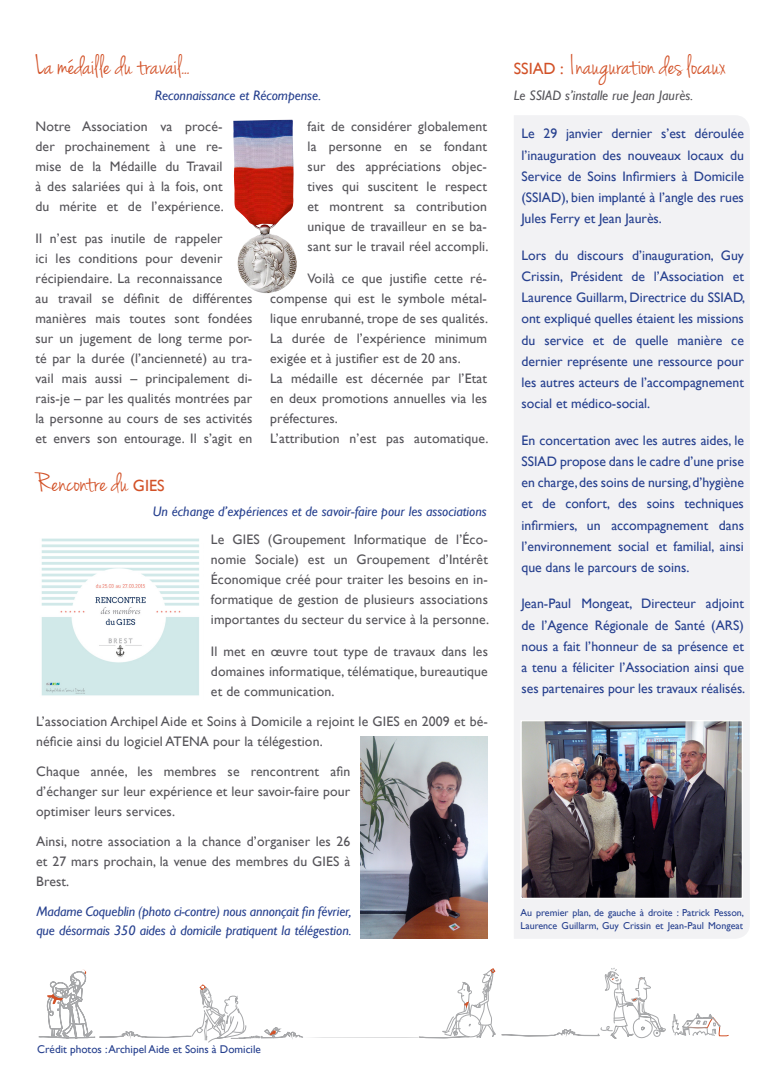
<style>
.page{position:relative;width:780px;height:1088px;background:#fff}
.page>*{position:absolute;margin:0;border:0;box-sizing:border-box;transform-origin:0 0}
.t1{font:28.75px "Jenna Sue";color:#d25127}
.Style_de_paragraphe{font:13.75px/20px "Gill Sans";letter-spacing:.01em;color:#555459;text-align:justify}
.Style_de_paragraphe-2{font:13.75px/21.2px "Gill Sans";color:#253f8e;text-align:justify}
.Style_de_paragraphe-3{font:italic 13.75px/18.8px "Gill Sans";letter-spacing:-.01em;color:#253f8e}
.t2{font:italic 13.75px "Gill Sans";color:#555459}
.t3{font:11.25px "Gill Sans";color:#253f8e}
.t4{font:10px/12px "Gill Sans";color:#253f8e}
.s1{font-family:"Gill Sans";font-size:16.25px}
</style>
<div class="page">
<div style="left:514px;top:115px;width:235px;height:824px;background:#f2f2f4"></div>
<svg style="left:39px;top:968px;width:690px;height:75px"></svg>
<div style="left:430px;top:970px;width:27px;height:30px;background:#fff"></div>
<img style="left:522px;top:722px;width:219px;height:175px">
<div style="left:520px;top:720px;width:223px;height:179px;border:1px solid #fff"></div>
<img style="left:233px;top:120px;width:64px;height:173px">
<img style="left:41px;top:538px;width:158px;height:158px">
<img style="left:361px;top:737px;width:126px;height:202px">
<p class="t1" style="left:35px;top:49px;width:156px">La medaille du travail...</p>
<p class="Style_de_paragraphe-3" style="left:155px;top:86px;width:168px">Reconnaissance et Récompense.</p>
<p class="Style_de_paragraphe" style="left:35px;top:116px;width:190px">Notre Association va procé&shy;der prochainement à une re&shy;mise de la Médaille du Travail à des salariées qui à la fois, ont du mérite et de l’expérience.</p>
<p class="Style_de_paragraphe" style="left:35px;top:229px;width:218px;text-align:left">Il n’est pas inutile de rappeler<br>ici les conditions pour devenir récipiendaire. La reconnaissance<br>au travail se définit de différentes manières mais toutes sont fondées sur un jugement de long terme por&shy;té par la durée (l’ancienneté) au tra&shy;vail mais aussi – principalement di&shy;rais-je – par les qualités montrées par la personne au cours de ses activités et envers son entourage. Il s’agit en</p>
<p class="t1" style="left:36px;top:466px;width:130px">Rencontre du <span class="s1">GIES</span></p>
<p class="Style_de_paragraphe" style="left:307px;top:116px;width:182px">fait de considérer globalement la personne en se fondant sur des appréciations objec&shy;tives qui suscitent le respect et montrent sa contribution unique de travailleur en se ba&shy;sant sur le travail réel accompli.</p>
<p class="Style_de_paragraphe" style="left:270px;top:269px;width:219px;text-indent:37px">Voilà ce que justifie cette ré&shy;compense qui est le symbole métal&shy;lique enrubanné, trope de ses qualités.</p>
<p class="Style_de_paragraphe" style="left:270px;top:329px;width:218px">La durée de l’expérience minimum exigée et à justifier est de 20 ans.</p>
<p class="Style_de_paragraphe" style="left:270px;top:369px;width:218px">La médaille est décernée par l’Etat en deux promotions annuelles via les préfectures.</p>
<p class="Style_de_paragraphe" style="left:270px;top:429px;width:220px">L’attribution n’est pas automatique.</p>
<p class="Style_de_paragraphe-3" style="left:153px;top:502px;width:335px">Un échange d’expériences et de savoir-faire pour les associations</p>
<p class="Style_de_paragraphe" style="left:211px;top:530px;width:280px">Le GIES (Groupement Informatique de l’Éco&shy;nomie Sociale) est un Groupement d’Intérêt Économique créé pour traiter les besoins en in&shy;formatique de gestion de plusieurs associations importantes du secteur du service à la personne.</p>
<p class="Style_de_paragraphe" style="left:211px;top:641px;width:278px">Il met en œuvre tout type de travaux dans les domaines informatique, télématique, bureautique et de communication.</p>
<p class="Style_de_paragraphe" style="left:36px;top:711px;width:453px">L’association Archipel Aide et Soins à Domicile a rejoint le GIES en 2009 et bé&shy;néficie ainsi du logiciel ATENA pour la télégestion.</p>
<p class="Style_de_paragraphe" style="left:36px;top:761px;width:315px">Chaque année, les membres se rencontrent afin d’échanger sur leur expérience et leur savoir-faire pour optimiser leurs services.</p>
<p class="Style_de_paragraphe" style="left:36px;top:831px;width:315px">Ainsi, notre association a la chance d’organiser les 26 et 27 mars prochain, la venue des membres du GIES à Brest.</p>
<p class="Style_de_paragraphe-3" style="left:36px;top:903px;width:317px">Madame Coqueblin (photo ci-contre) nous annonçait fin février, que désormais 350 aides à domicile pratiquent la télégestion.</p>
<p class="t1" style="left:513px;top:49px;width:214px"><span class="s1">SSIAD :</span> Inauguration des locaux</p>
<p class="t2" style="left:513px;top:87px;width:181px">Le SSIAD s’installe rue Jean Jaurès.</p>
<p class="Style_de_paragraphe-2" style="left:521px;top:123px;width:224px">Le 29 janvier dernier s’est déroulée l’inauguration des nouveaux locaux du Service de Soins Infirmiers à Domicile (SSIAD), bien implanté à l’angle des rues</p>
<p class="Style_de_paragraphe-2" style="left:521px;top:208px;width:142px">Jules Ferry et Jean Jaurès.</p>
<p class="Style_de_paragraphe-2" style="left:521px;top:244px;width:225px">Lors du discours d’inauguration, Guy Crissin, Président de l’Association et Laurence Guillarm, Directrice du SSIAD, ont expliqué quelles étaient les missions du service et de quelle manière ce dernier représente une ressource pour les autres acteurs de l’accompagnement social et médico-social.</p>
<p class="Style_de_paragraphe-2" style="left:521px;top:429px;width:224px">En concertation avec les autres aides, le<br>SSIAD propose dans le cadre d’une prise</p>
<p class="Style_de_paragraphe-2" style="left:521px;top:472px;width:224px">en charge, des soins de nursing, d’hygiène et de confort, des soins techniques infirmiers, un accompagnement dans l’environnement social et familial, ainsi que dans le parcours de soins.</p>
<p class="Style_de_paragraphe-2" style="left:521px;top:593px;width:225px">Jean-Paul Mongeat, Directeur adjoint de l’Agence Régionale de Santé (ARS) nous a fait l’honneur de sa présence et a tenu a féliciter l’Association ainsi que ses partenaires pour les travaux réalisés.</p>
<p class="t4" style="left:520px;top:907px;width:225px">Au premier plan, de gauche à droite : Patrick Pesson,<br>Laurence Guillarm, Guy Crissin et Jean-Paul Mongeat</p>
<p class="t3" style="left:37px;top:1042px;width:225px">Crédit photos : Archipel Aide et Soins à Domicile</p>
</div>
